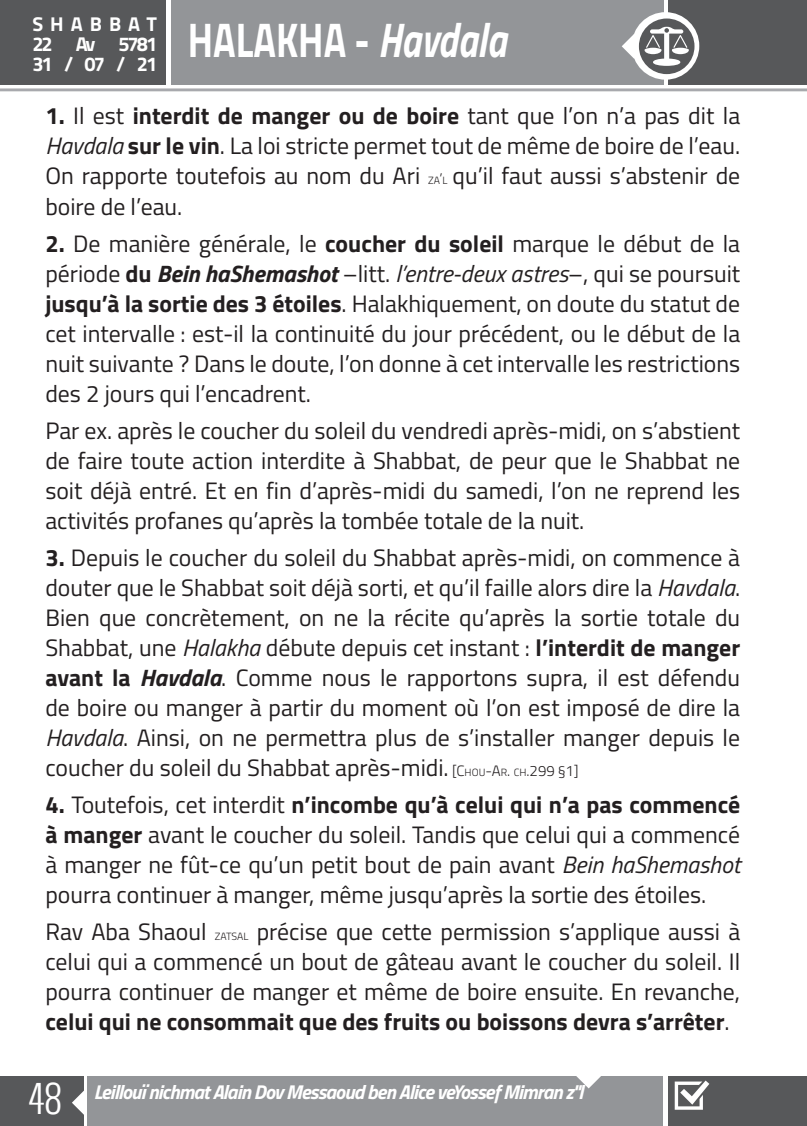
<style>
.page{position:relative;width:807px;height:1126px;background:#fff}
.page>*{position:absolute;margin:0;border:0;box-sizing:border-box;transform-origin:0 0}
.t1{font:700 48.75px "Titillium Web";color:#fff;scale:.77 1}
.t2{font:23.75px/30px "Titillium Web";color:#231f20;text-align:justify}
.t3{font:italic 700 20px "Titillium Web";letter-spacing:-.04em;color:#fff}
.t4{font:700 20px/20px "Titillium Web";letter-spacing:-.1em;color:#fff;text-align:justify}
.t5{font:300 10.5px "Titillium Web";color:#231f20}
.s1{font-weight:700}
.s2{font-style:italic}
.s3{font-size:15px}
.s4{font-weight:700;font-style:italic}
.s5{font-weight:300;font-size:15px}
.s6{font-weight:300;font-size:10.5px}
.s7{font-family:"Oswald";font-weight:300;font-style:normal;font-size:37.5px}
</style>
<div class="page">
<div style="left:0;top:1076px;width:84px;height:49px;background:#57585a"></div>
<svg style="left:72px;top:1090px;width:16px;height:25px"></svg>
<div style="left:0;top:0;width:166px;height:85px;background:#57585a"></div>
<div style="left:668px;top:0;width:139px;height:85px;background:#57585a"></div>
<div style="left:668px;top:1075px;width:139px;height:50px;background:#57585a"></div>
<div style="left:171px;top:0;width:493px;height:85px;background:#939598"></div>
<div style="left:631px;top:12px;width:68px;height:68px;background:#fff;border-radius:50%"></div>
<svg style="left:622px;top:19px;width:72px;height:55px"></svg>
<div style="left:88px;top:1075px;width:575px;height:50px;background:#939598"></div>
<hr style="left:0;top:89px;width:807px;height:2px;background:#a8a9ad">
<svg style="left:674px;top:1080px;width:35px;height:29px"></svg>
<svg style="left:576px;top:1075px;width:25px;height:13px"></svg>
<p class="t4" style="left:32px;top:13px;width:126px">SHABBAT 22 Av 5781<br>31 / 07 / 21</p>
<p class="t2" style="left:45px;top:100px;width:696px"><span class="s1">1.</span> Il est <span class="s1">interdit de manger ou de boire</span> tant que l’on n’a pas dit la <span class="s2">Havdala</span> <span class="s1">sur le vin</span>. La loi stricte permet tout de même de boire de l’eau.<br>On rapporte toutefois au nom du Ari</p>
<h1 class="t1" style="left:188px;top:3px;width:415px">HALAKHA - <span class="s2">Havdala</span></h1>
<p class="t5" style="left:428px;top:173px;width:21px">ZA<span class="s3">’</span>L</p>
<p class="t2" style="left:452px;top:160px;width:289px">qu’il faut aussi s’abstenir de</p>
<p class="t2" style="left:45px;top:190px;width:138px">boire de l’eau.</p>
<p class="t2" style="left:45px;top:227px;width:696px"><span class="s1">2.</span> De manière générale, le <span class="s1">coucher du soleil</span> marque le début de la période <span class="s1">du</span> <span class="s4">Bein haShemashot</span> –litt. <span class="s2">l’entre-deux astres</span>–, qui se poursuit <span class="s1">jusqu’à la sortie des 3 étoiles</span>. Halakhiquement, on doute du statut de cet intervalle : est-il la continuité du jour précédent, ou le début de la nuit suivante ? Dans le doute, l’on donne à cet intervalle les restrictions des 2 jours qui l’encadrent.</p>
<p class="t2" style="left:45px;top:414px;width:696px">Par ex. après le coucher du soleil du vendredi après-midi, on s’abstient de faire toute action interdite à Shabbat, de peur que le Shabbat ne soit déjà entré. Et en fin d’après-midi du samedi, l’on ne reprend les activités profanes qu’après la tombée totale de la nuit.</p>
<p class="t2" style="left:45px;top:541px;width:696px"><span class="s1">3.</span> Depuis le coucher du soleil du Shabbat après-midi, on commence à douter que le Shabbat soit déjà sorti, et qu’il faille alors dire la <span class="s2">Havdala</span>.<br>Bien que concrètement, on ne la récite qu’après la sortie totale du Shabbat, une <span class="s2">Halakha</span> débute depuis cet instant : <span class="s1">l’interdit de manger avant la</span> <span class="s4">Havdala</span>. Comme nous le rapportons supra, il est défendu de boire ou manger à partir du moment où l’on est imposé de dire la <span class="s2">Havdala</span>. Ainsi, on ne permettra plus de s’installer manger depuis le coucher du soleil du Shabbat après-midi. <span class="s5">[C</span><span class="s6">HOU</span><span class="s5">-A</span><span class="s6">R</span><span class="s5">.</span> <span class="s6">CH</span> <span class="s5">.299 §1]</span></p>
<p class="t2" style="left:45px;top:788px;width:696px"><span class="s1">4.</span> Toutefois, cet interdit <span class="s1">n’incombe qu’à celui qui n’a pas commencé à manger</span> avant le coucher du soleil. Tandis que celui qui a commencé à manger ne fût-ce qu’un petit bout de pain avant <span class="s2">Bein haShemashot </span>pourra continuer à manger, même jusqu’après la sortie des étoiles.</p>
<p class="t2" style="left:45px;top:915px;width:163px">Rav Aba Shaoul</p>
<p class="t5" style="left:215px;top:929px;width:35px">ZATSAL</p>
<p class="t2" style="left:45px;top:915px;width:696px;text-indent:211px">précise que cette permission s’applique aussi à celui qui a commencé un bout de gâteau avant le coucher du soleil. Il pourra continuer de manger et même de boire ensuite. En revanche, <span class="s1">celui qui ne consommait que des fruits ou boissons devra s’arrêter</span>.</p>
<p class="t3" style="left:29px;top:1075px;width:556px"><span class="s7">48</span> Leillouï nichmat Alain Dov Messaoud ben Alice veYossef Mimran z"l</p>
</div>
